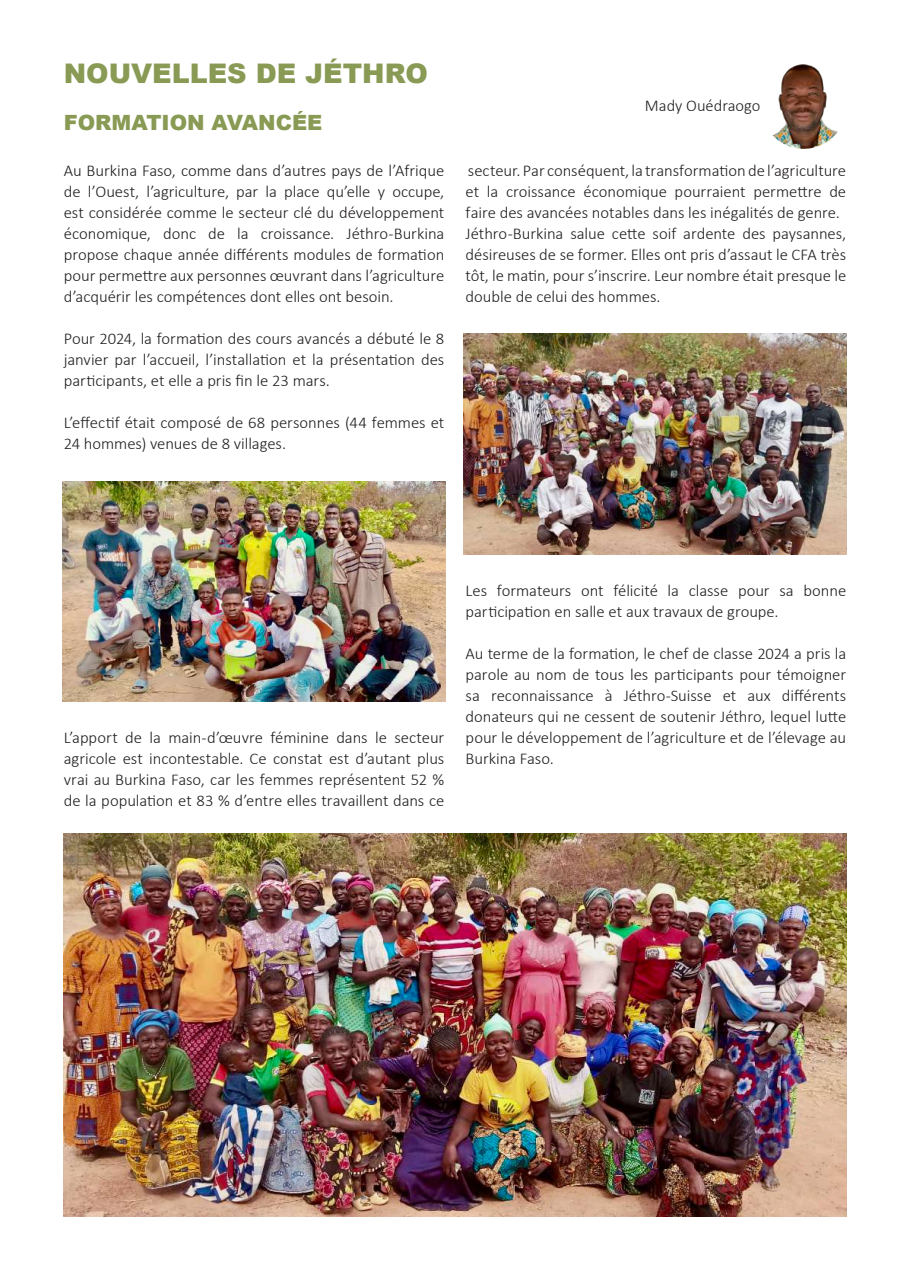
<style>
.page{position:relative;width:910px;height:1280px;background:#fff}
.page>*{position:absolute;margin:0;border:0;box-sizing:border-box;transform-origin:0 0}
.t1{font:900 27px "Arial";color:#889a53}
.t2{font:900 21px "Arial";color:#889a53}
.t3{font:300 16.5px/21px "Calibri";letter-spacing:-.005em;color:#231f20;text-align:justify}
</style>
<div class="page">
<img style="left:761px;top:64px;width:85px;height:85px;border-radius:43px">
<img style="left:463px;top:334px;width:383px;height:220px">
<img style="left:64px;top:833px;width:782px;height:383px">
<img style="left:63px;top:481px;width:382px;height:221px">
<h1 class="t1" style="left:64px;top:54px;width:366px">NOUVELLES DE JÉTHRO</h1>
<p class="t2" style="left:64px;top:107px;width:260px">FORMATION AVANCÉE</p>
<p class="t3" style="left:64px;top:159px;width:382px">Au Burkina Faso, comme dans d’autres pays de l’Afrique de l’Ouest, l’agriculture, par la place qu’elle y occupe, est considérée comme le secteur clé du développement économique, donc de la croissance. Jéthro-Burkina propose chaque année différents modules de formation pour permettre aux personnes œuvrant dans l’agriculture d’acquérir les compétences dont elles ont besoin.</p>
<p class="t3" style="left:64px;top:327px;width:382px">Pour 2024, la formation des cours avancés a débuté le 8 janvier par l’accueil, l’installation et la présentation des participants, et elle a pris fin le 23 mars.</p>
<p class="t3" style="left:64px;top:411px;width:382px">L’effectif était composé de 68 personnes (44 femmes et<br>24 hommes) venues de 8 villages.</p>
<p class="t3" style="left:645px;top:94px;width:117px">Mady Ouédraogo</p>
<p class="t3" style="left:466px;top:159px;width:382px;text-align:left">secteur. Par conséquent, la transformation de l’agriculture et la croissance économique pourraient permettre de faire des avancées notables dans les inégalités de genre.<br>Jéthro-Burkina salue cette soif ardente des paysannes, désireuses de se former. Elles ont pris d’assaut le CFA très tôt, le matin, pour s’inscrire. Leur nombre était presque le double de celui des hommes.</p>
<p class="t3" style="left:64px;top:726px;width:382px">L’apport de la main-d’œuvre féminine dans le secteur agricole est incontestable. Ce constat est d’autant plus vrai au Burkina Faso, car les femmes représentent 52 % de la population et 83 % d’entre elles travaillent dans ce</p>
<p class="t3" style="left:466px;top:579px;width:382px">Les formateurs ont félicité la classe pour sa bonne participation en salle et aux travaux de groupe.</p>
<p class="t3" style="left:466px;top:642px;width:382px">Au terme de la formation, le chef de classe 2024 a pris la parole au nom de tous les participants pour témoigner sa reconnaissance à Jéthro-Suisse et aux différents donateurs qui ne cessent de soutenir Jéthro, lequel lutte pour le développement de l’agriculture et de l’élevage au Burkina Faso.</p>
</div>
